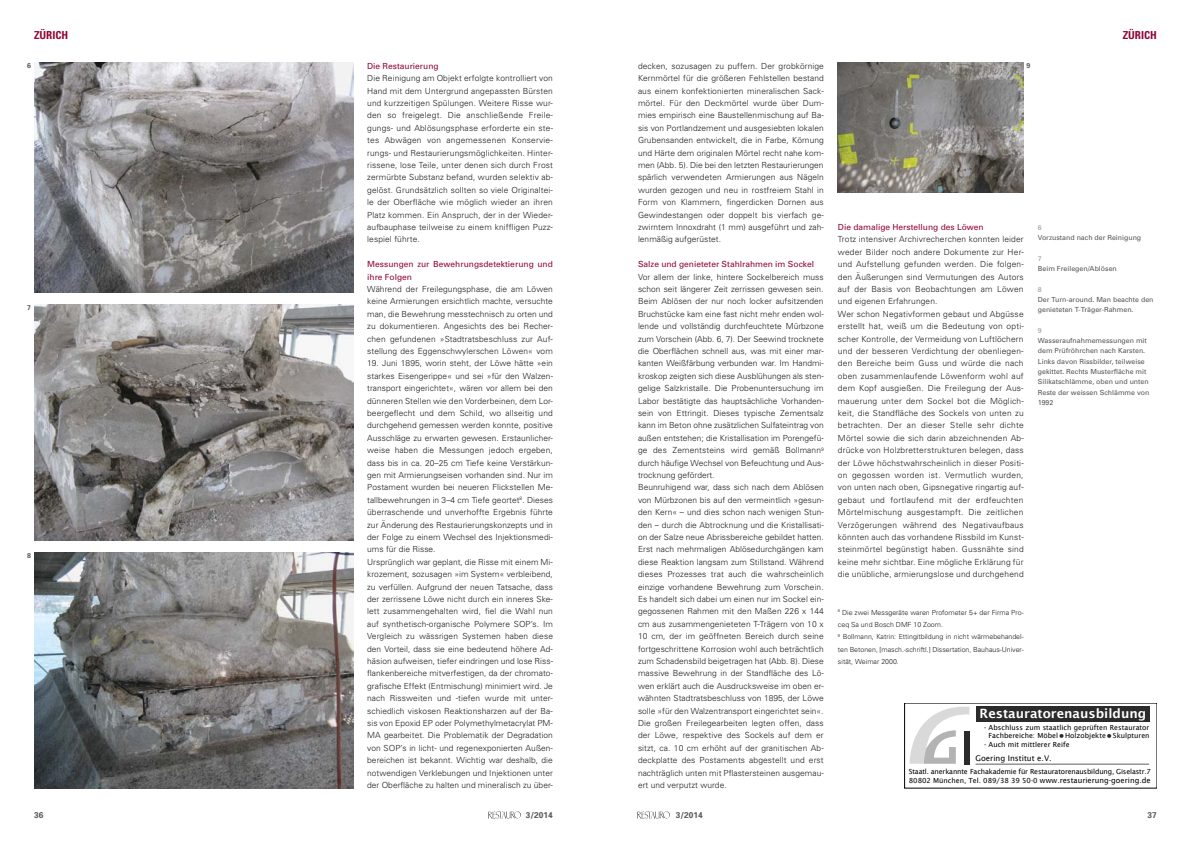
<style>
.page{position:relative;width:1191px;height:842px;background:#fff}
.page>*{position:absolute;margin:0;border:0;box-sizing:border-box;transform-origin:0 0}
.t1{font:600 12.8px "Lucida Sans";color:#fff}
.t2{font:700 condensed 11px "Univers";color:#900537}
.t3{font:300 8.4px/12.4px "Univers";letter-spacing:.005em;color:#1d1d1b;text-align:justify}
.t4{font:8.4px/12.4px "Univers";color:#900537}
.t5{font:700 8.4px "Univers";color:#575756}
.t6{font:7.8px "Lucida Sans";color:#000}
.t7{font:7px/10.3px "Univers";color:#575756}
.t8{font:300 7px/12.4px "Univers";color:#1d1d1b}
.t9{font:7px/9px "Lucida Sans";letter-spacing:-.02em;color:#000}
.t10{font:7px/8.4px "Lucida Sans";color:#000;text-align:right}
.t11{font:700 7px "Univers";color:#575756}
.t12{font:700 7px "Univers";color:#b3b2b2}
.s1{font-size:7.5px}
</style>
<div class="page">
<div style="left:976px;top:706px;width:173px;height:16px;background:#2b2b2b"></div>
<svg style="left:909px;top:706px;width:60px;height:58px"></svg>
<svg style="left:975px;top:764px;width:174px;height:1px"></svg>
<img style="left:637px;top:811px;width:32px;height:7px">
<img style="left:488px;top:811px;width:32px;height:7px">
<img style="left:838px;top:62px;width:185px;height:131px">
<img style="left:34px;top:62px;width:319px;height:230px">
<img style="left:34px;top:304px;width:319px;height:236px">
<img style="left:34px;top:552px;width:319px;height:236px">
<h2 class="t2" style="left:34px;top:28px;width:36px">ZÜRICH</h2>
<h2 class="t2" style="left:1122px;top:28px;width:36px">ZÜRICH</h2>
<p class="t4" style="left:367px;top:60px;width:73px">Die Restaurierung</p>
<p class="t3" style="left:367px;top:72px;width:187px">Die Reinigung am Objekt erfolgte kontrolliert von Hand mit dem Untergrund angepassten Bürsten und kurzzeitigen Spülungen. Weitere Risse wur&shy;den so freigelegt. Die anschließende Freile&shy;gungs- und Ablösungsphase erforderte ein ste&shy;tes Abwägen von angemessenen Konservie&shy;rungs- und Restaurierungsmöglichkeiten. Hinter&shy;rissene, lose Teile, unter denen sich durch Frost zermürbte Substanz befand, wurden selektiv ab&shy;gelöst. Grundsätzlich sollten so viele Originaltei&shy;le der Oberfläche wie möglich wieder an ihren Platz kommen. Ein Anspruch, der in der Wieder&shy;aufbauphase teilweise zu einem kniffligen Puzz&shy;lespiel führte.</p>
<p class="t4" style="left:367px;top:258px;width:187px">Messungen zur Bewehrungsdetektierung und ihre Folgen</p>
<p class="t3" style="left:367px;top:283px;width:187px">Während der Freilegungsphase, die am Löwen keine Armierungen ersichtlich machte, versuchte man, die Bewehrung messtechnisch zu orten und zu dokumentieren. Angesichts des bei Recher&shy;chen gefundenen »Stadtratsbeschluss zur Auf&shy;stellung des Eggenschwylerschen Löwen« vom</p>
<p class="t3" style="left:367px;top:357px;width:187px;text-align:left">19. Juni 1895, worin steht, der Löwe hätte »ein starkes Eisengerippe« und sei »für den Walzen&shy;transport eingerichtet«, wären vor allem bei den dünneren Stellen wie den Vorderbeinen, dem Lor&shy;beergeflecht und dem Schild, wo allseitig und durchgehend gemessen werden konnte, positive Ausschläge zu erwarten gewesen. Erstaunlicher&shy;weise haben die Messungen jedoch ergeben, dass bis in ca. 20–25 cm Tiefe keine Verstärkun&shy;gen mit Armierungseisen vorhanden sind. Nur im Postament wurden bei neueren Flickstellen Me&shy;tallbewehrungen in 3–4 cm Tiefe geortet<sup>8</sup>. Dieses überraschende und unverhoffte Ergebnis führte zur Änderung des Restaurierungskonzepts und in der Folge zu einem Wechsel des Injektionsmedi&shy;ums für die Risse.<br>Ursprünglich war geplant, die Risse mit einem Mi&shy;krozement, sozusagen »im System« verbleibend, zu verfüllen. Aufgrund der neuen Tatsache, dass der zerrissene Löwe nicht durch ein inneres Ske&shy;lett zusammengehalten wird, fiel die Wahl nun auf synthetisch-organische Polymere SOP’s. Im Vergleich zu wässrigen Systemen haben diese den Vorteil, dass sie eine bedeutend höhere Ad&shy;häsion aufweisen, tiefer eindringen und lose Riss&shy;flankenbereiche mitverfestigen, da der chromato&shy;grafische Effekt (Entmischung) minimiert wird. Je nach Rissweiten und -tiefen wurde mit unter&shy;schiedlich viskosen Reaktionsharzen auf der Ba&shy;sis von Epoxid EP oder Polymethylmetacrylat PM-MA gearbeitet. Die Problematik der Degradation von SOP’s in licht- und regenexponierten Außen&shy;bereichen ist bekannt. Wichtig war deshalb, die notwendigen Verklebungen und Injektionen unter der Oberfläche zu halten und mineralisch zu über-</p>
<p class="t3" style="left:638px;top:59px;width:187px">decken, sozusagen zu puffern. Der grobkörnige Kernmörtel für die größeren Fehlstellen bestand aus einem konfektionierten mineralischen Sack&shy;mörtel. Für den Deckmörtel wurde über Dum&shy;mies empirisch eine Baustellenmischung auf Ba&shy;sis von Portlandzement und ausgesiebten lokalen Grubensanden entwickelt, die in Farbe, Körnung und Härte dem originalen Mörtel recht nahe kom&shy;men (Abb. 5). Die bei den letzten Restaurierungen spärlich verwendeten Armierungen aus Nägeln wurden gezogen und neu in rostfreiem Stahl in Form von Klammern, fingerdicken Dornen aus Gewindestangen oder doppelt bis vierfach ge&shy;zwirntem Innoxdraht (1 mm) ausgeführt und zah&shy;lenmäßig aufgerüstet.</p>
<p class="t4" style="left:638px;top:258px;width:177px">Salze und genieteter Stahlrahmen im Sockel</p>
<p class="t3" style="left:638px;top:270px;width:187px;text-align:left">Vor allem der linke, hintere Sockelbereich muss schon seit längerer Zeit zerrissen gewesen sein.<br>Beim Ablösen der nur noch locker aufsitzenden Bruchstücke kam eine fast nicht mehr enden wol&shy;lende und vollständig durchfeuchtete Mürbzone zum Vorschein (Abb. 6, 7). Der Seewind trocknete die Oberflächen schnell aus, was mit einer mar&shy;kanten Weißfärbung verbunden war. Im Handmi&shy;kroskop zeigten sich diese Ausblühungen als sten&shy;gelige Salzkristalle. Die Probenuntersuchung im Labor bestätigte das hauptsächliche Vorhanden&shy;sein von Ettringit. Dieses typische Zementsalz kann im Beton ohne zusätzlichen Sulfateintrag von außen entstehen; die Kristallisation im Porengefü&shy;ge des Zementsteins wird gemäß Bollmann<sup>9 </sup>durch häufige Wechsel von Befeuchtung und Aus&shy;trocknung gefördert.<br>Beunruhigend war, dass sich nach dem Ablösen von Mürbzonen bis auf den vermeintlich »gesun&shy;den Kern« – und dies schon nach wenigen Stun&shy;den – durch die Abtrocknung und die Kristallisati&shy;on der Salze neue Abrissbereiche gebildet hatten.<br>Erst nach mehrmaligen Ablösedurchgängen kam diese Reaktion langsam zum Stillstand. Während dieses Prozesses trat auch die wahrscheinlich einzige vorhandene Bewehrung zum Vorschein.<br>Es handelt sich dabei um einen nur im Sockel ein&shy;gegossenen Rahmen mit den Maßen 226 x 144 cm aus zusammengenieteten T-Trägern von 10 x 10 cm, der im geöffneten Bereich durch seine fortgeschrittene Korrosion wohl auch beträchtlich zum Schadensbild beigetragen hat (Abb. 8). Diese massive Bewehrung in der Standfläche des Lö&shy;wen erklärt auch die Ausdrucksweise im oben er&shy;wähnten Stadtratsbeschluss von 1895, der Löwe solle »für den Walzentransport eingerichtet sein«.<br>Die großen Freilegearbeiten legten offen, dass der Löwe, respektive des Sockels auf dem er sitzt, ca. 10 cm erhöht auf der granitischen Ab&shy;deckplatte des Postaments abgestellt und erst nachträglich unten mit Pflastersteinen ausgemau&shy;ert und verputzt wurde.</p>
<p class="t11" style="left:27px;top:61px;width:5px">6</p>
<p class="t11" style="left:1026px;top:61px;width:5px">9</p>
<p class="t4" style="left:838px;top:221px;width:147px">Die damalige Herstellung des Löwen</p>
<p class="t3" style="left:838px;top:233px;width:187px;text-align:left">Trotz intensiver Archivrecherchen konnten leider weder Bilder noch andere Dokumente zur Her&shy;und Aufstellung gefunden werden. Die folgen&shy;den Äußerungen sind Vermutungen des Autors auf der Basis von Beobachtungen am Löwen und eigenen Erfahrungen.<br>Wer schon Negativformen gebaut und Abgüsse erstellt hat, weiß um die Bedeutung von opti&shy;scher Kontrolle, der Vermeidung von Luftlöchern und der besseren Verdichtung der obenliegen&shy;den Bereiche beim Guss und würde die nach oben zusammenlaufende Löwenform wohl auf dem Kopf ausgießen. Die Freilegung der Aus&shy;mauerung unter dem Sockel bot die Möglich&shy;keit, die Standfläche des Sockels von unten zu betrachten. Der an dieser Stelle sehr dichte Mörtel sowie die sich darin abzeichnenden Ab&shy;drücke von Holzbretterstrukturen belegen, dass der Löwe höchstwahrscheinlich in dieser Positi&shy;on gegossen worden ist. Vermutlich wurden, von unten nach oben, Gipsnegative ringartig auf&shy;gebaut und fortlaufend mit der erdfeuchten Mörtelmischung ausgestampft. Die zeitlichen Verzögerungen während des Negativaufbaus könnten auch das vorhandene Rissbild im Kunst&shy;steinmörtel begünstigt haben. Gussnähte sind keine mehr sichtbar. Eine mögliche Erklärung für die unübliche, armierungslose und durchgehend</p>
<p class="t12" style="left:1037px;top:223px;width:5px">6</p>
<p class="t7" style="left:1037px;top:232px;width:105px">Vorzustand nach der Reinigung</p>
<p class="t12" style="left:1037px;top:254px;width:5px">7</p>
<p class="t7" style="left:1037px;top:263px;width:80px">Beim Freilegen/Ablösen</p>
<p class="t12" style="left:1037px;top:284px;width:5px">8</p>
<p class="t7" style="left:1037px;top:294px;width:117px">Der Turn-around. Man beachte den genieteten T-Träger-Rahmen.</p>
<p class="t12" style="left:1037px;top:326px;width:5px">9</p>
<p class="t7" style="left:1037px;top:335px;width:113px">Wasseraufnahmemessungen mit dem Prüfröhrchen nach Karsten.<br>Links davon Rissbilder, teilweise gekittet. Rechts Musterfläche mit<br>Silikatschlämme, oben und unten<br>Reste der weissen Schlämme von<br>1992</p>
<p class="t11" style="left:27px;top:303px;width:5px">7</p>
<p class="t11" style="left:27px;top:551px;width:5px">8</p>
<p class="t8" style="left:838px;top:606px;width:187px"><sup>8</sup> Die zwei Messgeräte waren Profometer 5+ der Firma Pro&shy;ceq Sa und Bosch DMF 10 Zoom.<br><sup>9</sup> Bollmann, Katrin: Ettingitbildung in nicht wärmebehandel&shy;ten Betonen, [masch.-schriftl.] Dissertation, Bauhaus-Univer&shy;sität, Weimar 2000.</p>
<h1 class="t1" style="left:979px;top:706px;width:168px">Restauratorenausbildung</h1>
<p class="t10" style="left:984px;top:723px;width:167px">- Abschluss zum staatlich geprüften Restaurator<br>Fachbereiche: Möbel Holzobjekte Skulpturen</p>
<p class="t10" style="left:984px;top:740px;width:87px">- Auch mit mittlerer Reife</p>
<p class="t6" style="left:975px;top:754px;width:78px">Goering Institut e.V.</p>
<p class="t9" style="left:909px;top:767px;width:243px">Staatl. anerkannte Fachakademie für Restauratorenausbildung, Giselastr.7<br>80802 München, Tel. 089/38 39 50-0 <span class="s1">www.restaurierung-goering.de</span></p>
<p class="t5" style="left:34px;top:809px;width:11px">36</p>
<p class="t5" style="left:526px;top:809px;width:29px">3/2014</p>
<p class="t5" style="left:675px;top:809px;width:29px">3/2014</p>
<p class="t5" style="left:1147px;top:809px;width:11px">37</p>
</div>
